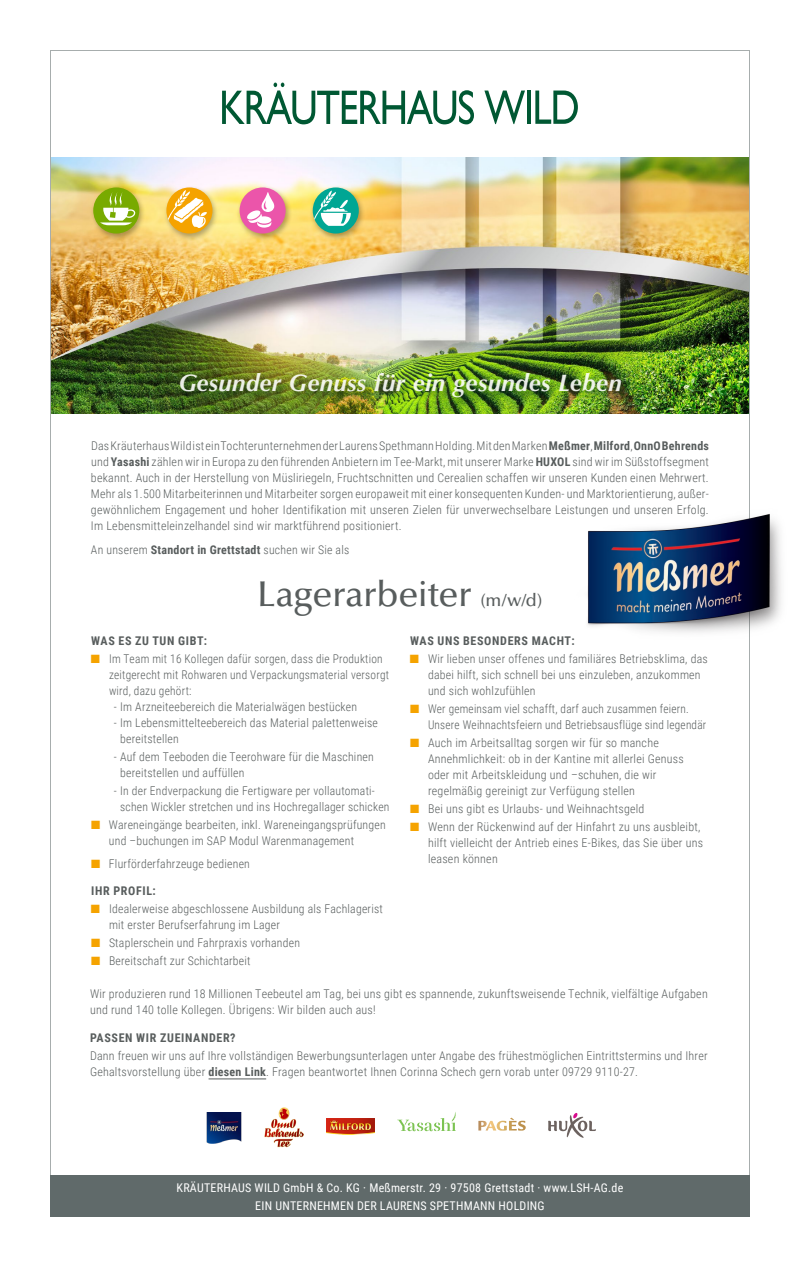
<style>
.page{position:relative;width:800px;height:1280px;background:#fff}
.page>*{position:absolute;margin:0;border:0;box-sizing:border-box;transform-origin:0 0}
.t1{font:500 36px "Optima LT Pro";letter-spacing:-.015em;color:#585d5d}
.t2{font:italic 700 24px "Optima LT Pro";letter-spacing:.015em;color:#fff}
.t3{font:300 12px/16px "Roboto Condensed";letter-spacing:.02em;color:#585d5d}
.t4{font:300 12px/16px "Roboto Condensed";letter-spacing:.02em;color:#585d5d;scale:.95 1}
.t5{font:12px/18px "Roboto Condensed";letter-spacing:.02em;color:#fff;text-align:center}
.t6{font:300 12px/16px "Roboto Condensed";letter-spacing:.02em;color:#585d5d;scale:.94 1}
.t7{font:700 12px "Roboto Condensed";letter-spacing:.055em;color:#585d5d}
.s1{font-weight:700}
.s2{font-size:18px}
.s3{color:#f5a300}
</style>
<div class="page">
<img style="left:52px;top:157px;width:696px;height:257px">
<div style="left:163px;top:185px;width:56px;height:57px;background:#000;opacity:.3"></div>
<div style="left:166px;top:187px;width:46px;height:47px;background:#f5a300;border-radius:50%"></div>
<svg style="left:166px;top:190px;width:42px;height:38px"></svg>
<div style="left:90px;top:185px;width:56px;height:57px;background:#000;opacity:.3"></div>
<div style="left:93px;top:187px;width:46px;height:47px;background:#78aa00;border-radius:50%"></div>
<svg style="left:100px;top:192px;width:36px;height:33px"></svg>
<div style="left:236px;top:185px;width:56px;height:57px;background:#000;opacity:.3"></div>
<div style="left:240px;top:187px;width:46px;height:47px;background:#eb55aa;border-radius:50%"></div>
<svg style="left:246px;top:192px;width:28px;height:36px"></svg>
<div style="left:309px;top:185px;width:57px;height:57px;background:#000;opacity:.3"></div>
<div style="left:313px;top:187px;width:46px;height:47px;background:#00a694;border-radius:50%"></div>
<svg style="left:313px;top:191px;width:38px;height:37px"></svg>
<div style="left:178px;top:372px;width:453px;height:36px;background:#003213;opacity:.55"></div>
<svg style="left:484px;top:91px;width:41px;height:33px"></svg>
<hr style="left:527px;top:91px;width:4px;height:33px;background:#005833">
<svg style="left:535px;top:91px;width:43px;height:33px"></svg>
<svg style="left:222px;top:83px;width:252px;height:41px"></svg>
<hr style="left:209px;top:1078px;width:57px;height:1px;background:#585d5d">
<img style="left:587px;top:490px;width:194px;height:171px">
<div style="left:50px;top:1176px;width:700px;height:41px;background:#606a6a"></div>
<svg style="left:548px;top:1113px;width:48px;height:25px"></svg>
<svg style="left:397px;top:1112px;width:59px;height:19px"></svg>
<img style="left:326px;top:1118px;width:49px;height:17px">
<img style="left:206px;top:1112px;width:36px;height:31px">
<img style="left:265px;top:1107px;width:39px;height:40px">
<svg style="left:478px;top:1118px;width:48px;height:13px"></svg>
<h2 class="t2" style="left:178px;top:368px;width:445px">Gesunder Genuss für ein gesundes Leben</h2>
<p class="t3" style="left:91px;top:437px;width:620px;text-align:justify">Das Kräuterhaus Wild ist ein Tochterunternehmen der Laurens Spethmann Holding. Mit den Marken <span class="s1">Meßmer</span>, <span class="s1">Milford</span>, <span class="s1">OnnO Behrends </span>und <span class="s1">Yasashi</span> zählen wir in Europa zu den führenden Anbietern im Tee-Markt, mit unserer Marke <span class="s1">HUXOL</span> sind wir im Süßstoffsegment bekannt. Auch in der Herstellung von Müsliriegeln, Fruchtschnitten und Cerealien schaffen wir unseren Kunden einen Mehrwert.<br>Mehr als 1.500 Mitarbeiterinnen und Mitarbeiter sorgen europaweit mit einer konsequenten Kunden- und Marktorientierung, außer&shy;gewöhnlichem Engagement und hoher Identifikation mit unseren Zielen für unverwechselbare Leistungen und unseren Erfolg.<br>Im Lebensmitteleinzelhandel sind wir marktführend positioniert.</p>
<p class="t3" style="left:91px;top:541px;width:260px">An unserem <span class="s1">Standort in Grettstadt</span> suchen wir Sie als</p>
<h1 class="t1" style="left:257px;top:572px;width:287px">Lagerarbeiter <span class="s2">(m/w/d)</span></h1>
<p class="t7" style="left:91px;top:632px;width:118px">WAS ES ZU TUN GIBT:</p>
<p class="t4" style="left:109px;top:650px;width:296px;text-indent:-18px"><span class="s3">■</span> Im Team mit 16 Kollegen dafür sorgen, dass die Produktion zeitgerecht mit Rohwaren und Verpackungsmaterial versorgt wird, dazu gehört:</p>
<p class="t3" style="left:114px;top:698px;width:245px">- Im Arzneiteebereich die Materialwägen bestücken</p>
<p class="t3" style="left:120px;top:714px;width:259px;text-indent:-6px">- Im Lebensmittelteebereich das Material palettenweise bereitstellen</p>
<p class="t3" style="left:120px;top:748px;width:255px;text-indent:-6px">- Auf dem Teeboden die Teerohware für die Maschinen bereitstellen und auffüllen</p>
<p class="t3" style="left:120px;top:782px;width:271px;text-indent:-6px">- In der Endverpackung die Fertigware per vollautomati&shy;schen Wickler stretchen und ins Hochregallager schicken</p>
<p class="t3" style="left:109px;top:816px;width:278px;text-indent:-18px"><span class="s3">■</span> Wareneingänge bearbeiten, inkl. Wareneingangsprüfungen und –buchungen im SAP Modul Warenmanagement</p>
<p class="t3" style="left:91px;top:855px;width:160px"><span class="s3">■</span> Flurförderfahrzeuge bedienen</p>
<p class="t7" style="left:91px;top:882px;width:66px">IHR PROFIL:</p>
<p class="t3" style="left:109px;top:900px;width:276px;text-indent:-18px"><span class="s3">■</span> Idealerweise abgeschlossene Ausbildung als Fachlagerist mit erster Berufserfahrung im Lager</p>
<p class="t3" style="left:91px;top:934px;width:211px"><span class="s3">■</span> Staplerschein und Fahrpraxis vorhanden</p>
<p class="t3" style="left:91px;top:952px;width:161px"><span class="s3">■</span> Bereitschaft zur Schichtarbeit</p>
<p class="t7" style="left:410px;top:632px;width:166px">WAS UNS BESONDERS MACHT:</p>
<p class="t3" style="left:428px;top:650px;width:281px;text-indent:-18px"><span class="s3">■</span> Wir lieben unser offenes und familiäres Betriebsklima, das dabei hilft, sich schnell bei uns einzuleben, anzukommen und sich wohlzufühlen</p>
<p class="t6" style="left:428px;top:700px;width:298px;text-indent:-18px"><span class="s3">■</span> Wer gemeinsam viel schafft, darf auch zusammen feiern.<br>Unsere Weihnachtsfeiern und Betriebsausflüge sind legendär</p>
<p class="t3" style="left:428px;top:734px;width:257px;text-indent:-18px"><span class="s3">■</span> Auch im Arbeitsalltag sorgen wir für so manche Annehmlichkeit: ob in der Kantine mit allerlei Genuss oder mit Arbeitskleidung und –schuhen, die wir regelmäßig gereinigt zur Verfügung stellen</p>
<p class="t3" style="left:410px;top:800px;width:236px"><span class="s3">■</span> Bei uns gibt es Urlaubs- und Weihnachtsgeld</p>
<p class="t3" style="left:428px;top:818px;width:277px;text-indent:-18px"><span class="s3">■</span> Wenn der Rückenwind auf der Hinfahrt zu uns ausbleibt, hilft vielleicht der Antrieb eines E-Bikes, das Sie über uns leasen können</p>
<p class="t3" style="left:90px;top:985px;width:619px">Wir produzieren rund 18 Millionen Teebeutel am Tag, bei uns gibt es spannende, zukunftsweisende Technik, vielfältige Aufgaben und rund 140 tolle Kollegen. Übrigens: Wir bilden auch aus!</p>
<p class="t7" style="left:90px;top:1029px;width:147px">PASSEN WIR ZUEINANDER?</p>
<p class="t3" style="left:90px;top:1047px;width:619px">Dann freuen wir uns auf Ihre vollständigen Bewerbungsunterlagen unter Angabe des frühestmöglichen Eintrittstermins und Ihrer<br>Gehaltsvorstellung über <span class="s1">diesen Link</span>. Fragen beantwortet Ihnen Corinna Schech gern vorab unter 09729 9110-27.</p>
<p class="t5" style="left:177px;top:1178px;width:448px">KRÄUTERHAUS WILD GmbH &amp; Co. KG · Meßmerstr. 29 · 97508 Grettstadt · www.LSH-AG.de<br>EIN UNTERNEHMEN DER LAURENS SPETHMANN HOLDING</p>
</div>
